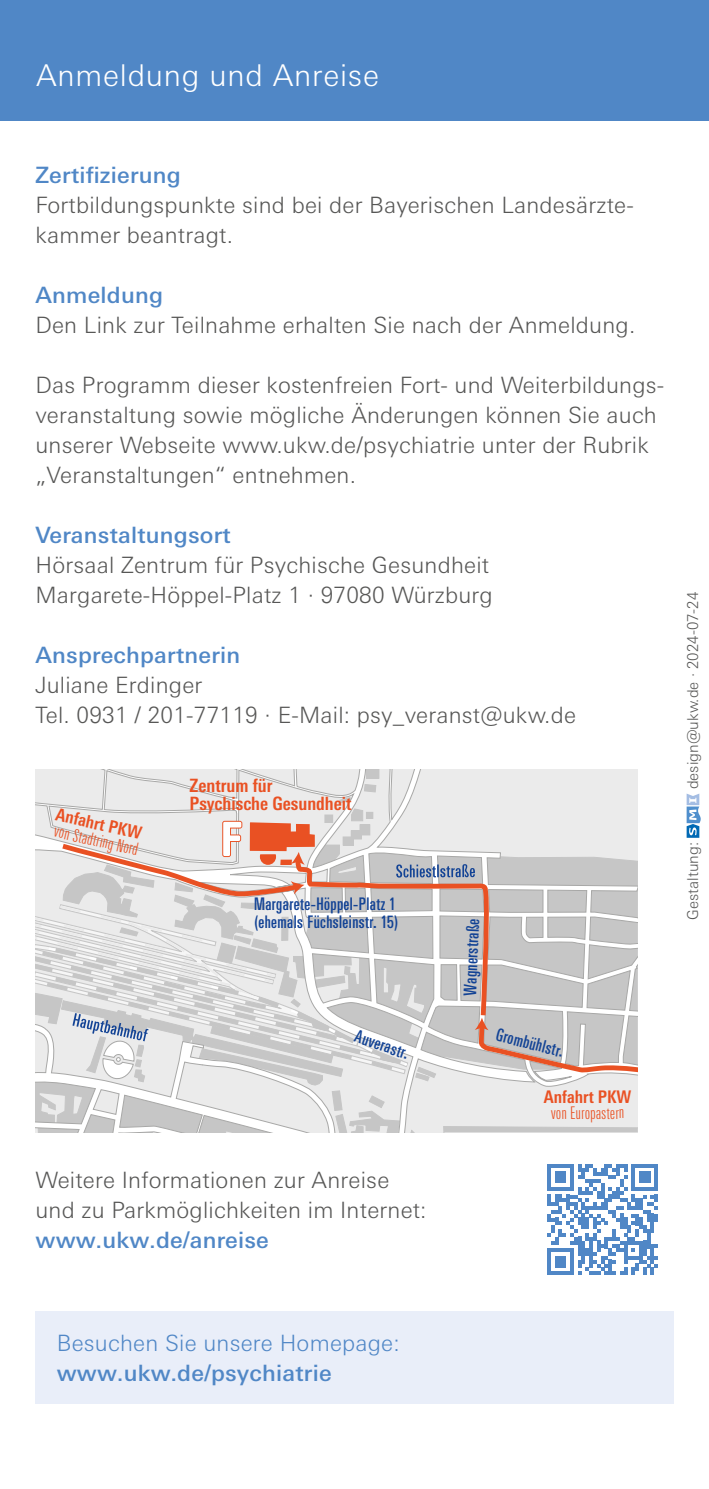
<style>
.page{position:relative;width:709px;height:1489px;background:#fff}
.page>*{position:absolute;margin:0;border:0;box-sizing:border-box;transform-origin:0 0}
.t1{font:300 30px "Univers Next Pro";letter-spacing:.025em;color:#fff}
.t2{font:300 22.5px/30px "Univers Next Pro";letter-spacing:.01em;color:#575756}
.t3{font:500 22.5px "Univers Next Pro";letter-spacing:.01em;color:#5087c6}
.t4{font:300 22.5px "Univers Next Pro";letter-spacing:.01em;color:#5087c6}
.t5{font:700 condensed 18.25px/18.2px "LT Univers";color:#e95123}
.t6{font:500 17.5px/18.2px "LT Univers Comp";letter-spacing:.025em;color:#134395}
.t7{font:300 17.5px "LT Univers Comp";color:#e95123}
.t8{font:700 condensed 17.5px "LT Univers";color:#e95123}
.t9{font:300 15px "Univers Next Pro";color:#575756}
</style>
<div class="page">
<div style="left:0;top:0;width:709px;height:120px;background:#5087c6"></div>
<div style="left:35px;top:1311px;width:638px;height:92px;background:#e9eef9"></div>
<svg style="left:686px;top:793px;width:15px;height:44px"></svg>
<svg style="left:547px;top:1164px;width:111px;height:110px"></svg>
<svg style="left:35px;top:769px;width:602px;height:14px;background:#e8e8e8"></svg>
<svg style="left:35px;top:783px;width:603px;height:350px;background:#dcd8d7"></svg>
<h1 class="t1" style="left:36px;top:58px;width:344px">Anmeldung und Anreise</h1>
<p class="t3" style="left:35px;top:161px;width:147px">Zertifizierung</p>
<p class="t2" style="left:35px;top:189px;width:600px">Fortbildungspunkte sind bei der Bayerischen Landesärzte&shy;kammer beantragt.</p>
<p class="t3" style="left:35px;top:281px;width:129px">Anmeldung</p>
<p class="t2" style="left:35px;top:309px;width:601px">Den Link zur Teilnahme erhalten Sie nach der Anmeldung.</p>
<p class="t2" style="left:35px;top:369px;width:630px">Das Programm dieser kostenfreien Fort- und Weiterbildungs&shy;veranstaltung sowie mögliche Änderungen können Sie auch unserer Webseite www.ukw.de/psychiatrie unter der Rubrik „Veranstaltungen“ entnehmen.</p>
<p class="t3" style="left:35px;top:521px;width:197px">Veranstaltungsort</p>
<p class="t2" style="left:35px;top:549px;width:459px">Hörsaal Zentrum für Psychische Gesundheit<br>Margarete-Höppel-Platz 1 · 97080 Würzburg</p>
<p class="t3" style="left:35px;top:641px;width:206px">Ansprechpartnerin</p>
<p class="t2" style="left:35px;top:669px;width:542px">Juliane Erdinger<br>Tel. 0931 / 201-77119 · E-Mail: psy_veranst@ukw.de</p>
<p class="t8" style="left:58px;top:804px;width:89px;rotate:12deg">Anfahrt PKW</p>
<p class="t7" style="left:57px;top:820px;width:87px;rotate:13deg">von Stadtring Nord</p>
<p class="t5" style="left:189px;top:776px;width:163px">Zentrum für<br>Psychische Gesundheit</p>
<p class="t6" style="left:254px;top:894px;width:146px">Margarete-Höppel-Platz 1 (ehemals Füchsleinstr. 15)</p>
<p class="t6" style="left:460px;top:994px;width:78px;rotate:-87deg">Wagnerstraße</p>
<p class="t6" style="left:358px;top:1026px;width:57px;rotate:19deg">Auverastr.</p>
<p class="t6" style="left:498px;top:1025px;width:71px;rotate:14deg">Grombühlstr.</p>
<p class="t8" style="left:544px;top:1086px;width:89px">Anfahrt PKW</p>
<p class="t7" style="left:551px;top:1103px;width:75px;rotate:-1deg">von Europastern</p>
<p class="t2" style="left:35px;top:1164px;width:392px">Weitere Informationen zur Anreise und zu Parkmöglichkeiten im Internet:</p>
<p class="t3" style="left:35px;top:1226px;width:235px">www.ukw.de/anreise</p>
<p class="t9" style="left:684px;top:789px;width:199px;rotate:-90deg">design@ukw.de · 2024-07-24</p>
<p class="t9" style="left:684px;top:919px;width:79px;rotate:-90deg">Gestaltung:</p>
<p class="t4" style="left:57px;top:1329px;width:344px">Besuchen Sie unsere Homepage:</p>
<p class="t3" style="left:57px;top:1359px;width:276px">www.ukw.de/psychiatrie</p>
</div>
